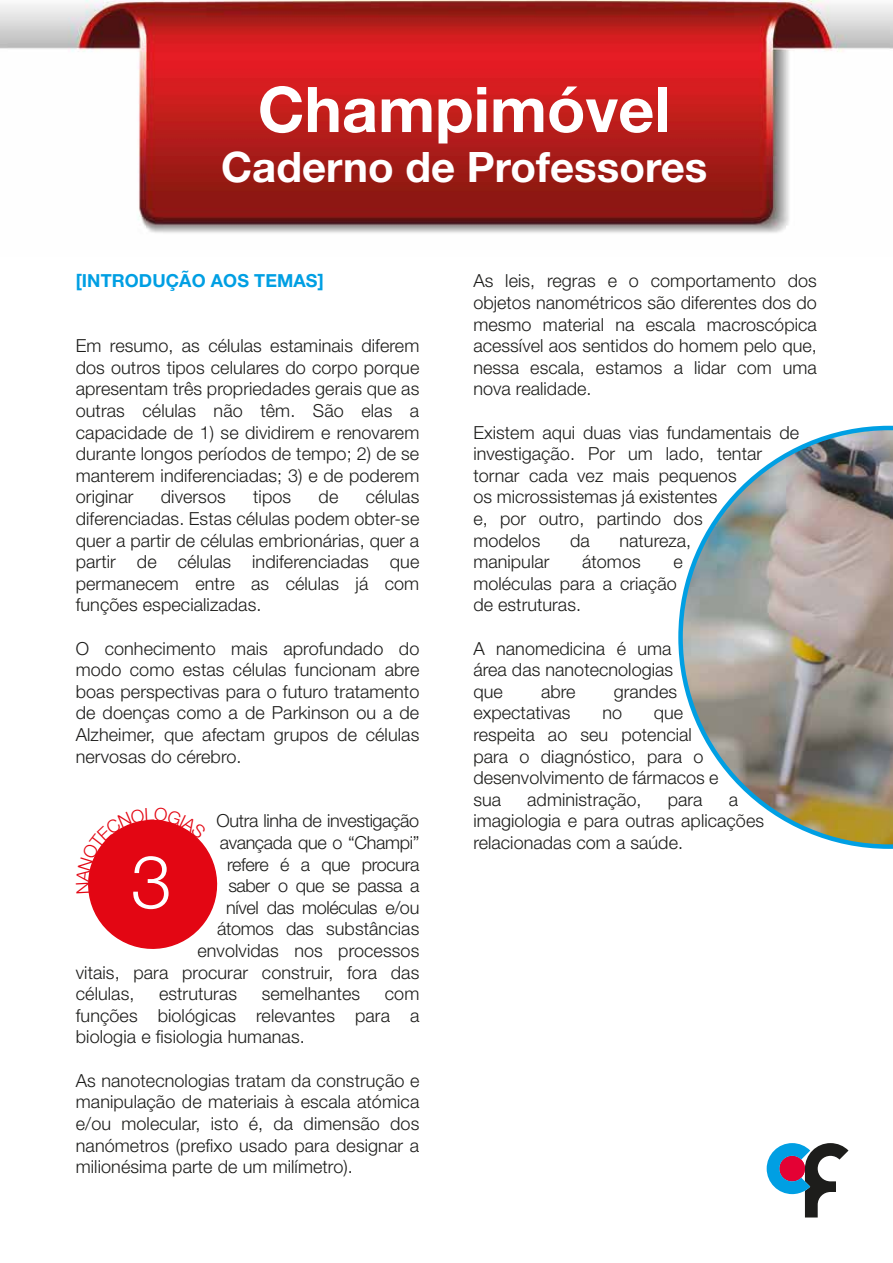
<style>
.page{position:relative;width:893px;height:1263px;background:#fff}
.page>*{position:absolute;margin:0;border:0;box-sizing:border-box;transform-origin:0 0}
.t1{font:300 73.5px "Helvetica Neue LT Std";color:#fff}
.t2{font:700 63px "Helvetica Neue LT Std";color:#fff}
.t3{font:700 42px "Helvetica Neue LT Std";color:#fff}
.t4{font:300 18px/21.6px "Helvetica Neue LT Std";letter-spacing:.005em;color:#1d1d1b;text-align:justify}
.t5{font:300 18px "Helvetica Neue LT Std";letter-spacing:-.02em;color:#1d1d1b}
.t6{font:700 18px "Helvetica Neue LT Std";letter-spacing:.005em;color:#009fe3}
</style>
<div class="page">
<svg style="left:767px;top:1143px;width:81px;height:74px"></svg>
<img style="left:678px;top:426px;width:215px;height:423px">
<img style="left:0;top:1px;width:892px;height:232px">
<svg style="left:88px;top:819px;width:130px;height:130px"></svg>
<h2 class="t2" style="left:258px;top:71px;width:414px">Champimóvel</h2>
<h3 class="t3" style="left:221px;top:141px;width:488px">Caderno de Professores</h3>
<p class="t6" style="left:76px;top:270px;width:249px">[INTRODUÇÃO AOS TEMAS]</p>
<p class="t4" style="left:76px;top:335px;width:345px">Em resumo, as células estaminais diferem dos outros tipos celulares do corpo porque apresentam três propriedades gerais que as outras células não têm. São elas a capacidade de 1) se dividirem e renovarem durante longos períodos de tempo; 2) de se manterem indiferenciadas; 3) e de poderem originar</p>
<p class="t4" style="left:76px;top:486px;width:345px;text-indent:290px">células diferenciadas. Estas células podem obter-se quer a partir de células embrionárias, quer a partir de células indiferenciadas que permanecem entre as células já com funções especializadas.</p>
<p class="t4" style="left:76px;top:637px;width:345px">O conhecimento mais aprofundado do modo como estas células funcionam abre boas perspectivas para o futuro tratamento de doenças como a de Parkinson ou a de Alzheimer, que afectam grupos de células nervosas do cérebro.</p>
<p class="t4" style="left:161px;top:486px;width:66px">diversos</p>
<p class="t4" style="left:253px;top:486px;width:40px">tipos</p>
<p class="t4" style="left:319px;top:486px;width:21px">de</p>
<p class="t5" style="left:217px;top:810px;width:204px">Outra linha de investigação</p>
<p class="t5" style="left:220px;top:832px;width:201px">avançada que o “Champi”</p>
<p class="t5" style="left:227px;top:853px;width:194px">refere é a que procura</p>
<p class="t5" style="left:228px;top:875px;width:193px">saber o que se passa a</p>
<p class="t5" style="left:226px;top:896px;width:195px">nível das moléculas e/ou</p>
<p class="t4" style="left:217px;top:918px;width:204px">átomos das substâncias</p>
<p class="t4" style="left:197px;top:939px;width:223px">envolvidas nos processos</p>
<p class="t4" style="left:76px;top:961px;width:345px">vitais, para procurar construir, fora das</p>
<p class="t4" style="left:76px;top:983px;width:60px">células,</p>
<p class="t4" style="left:159px;top:983px;width:80px">estruturas</p>
<p class="t4" style="left:262px;top:983px;width:100px">semelhantes</p>
<h1 class="t1" style="left:131px;top:837px;width:42px">3</h1>
<p class="t4" style="left:76px;top:983px;width:345px;text-indent:309px">com funções biológicas relevantes para a biologia e fisiologia humanas.</p>
<p class="t4" style="left:76px;top:1069px;width:345px">As nanotecnologias tratam da construção e manipulação de materiais à escala atómica e/ou molecular, isto é, da dimensão dos nanómetros (prefixo usado para designar a milionésima parte de um milímetro).</p>
<p class="t4" style="left:473px;top:270px;width:345px">As leis, regras e o comportamento dos objetos nanométricos são diferentes dos do mesmo material na escala macroscópica acessível aos sentidos do homem pelo que, nessa escala, estamos a lidar com uma nova realidade.</p>
<p class="t4" style="left:473px;top:421px;width:327px;text-align:left">Existem aqui duas vias fundamentais de investigação. Por um lado, tentar tornar cada vez mais pequenos<br>os microssistemas já existentes<br>e, por outro, partindo dos<br>modelos</p>
<p class="t4" style="left:570px;top:529px;width:21px">da</p>
<p class="t4" style="left:619px;top:529px;width:73px">natureza,</p>
<p class="t4" style="left:473px;top:551px;width:78px">manipular</p>
<p class="t4" style="left:582px;top:551px;width:60px">átomos</p>
<p class="t4" style="left:473px;top:551px;width:211px;text-align:left;text-indent:200px">e moléculas para a criação de estruturas.</p>
<p class="t4" style="left:473px;top:637px;width:201px">A nanomedicina é uma área das nanotecnologias que</p>
<p class="t4" style="left:541px;top:680px;width:36px">abre</p>
<p class="t4" style="left:614px;top:680px;width:65px">grandes</p>
<p class="t4" style="left:473px;top:702px;width:99px">expectativas</p>
<p class="t4" style="left:602px;top:702px;width:21px">no</p>
<p class="t4" style="left:473px;top:702px;width:247px;text-align:left;text-indent:180px">que respeita ao seu potencial para o diagnóstico, para o desenvolvimento de fármacos e sua</p>
<p class="t4" style="left:527px;top:788px;width:116px">administração,</p>
<p class="t4" style="left:668px;top:788px;width:36px">para</p>
<p class="t4" style="left:473px;top:788px;width:292px;text-align:left;text-indent:255px">a imagiologia e para outras aplicações relacionadas com a saúde.</p>
</div>
